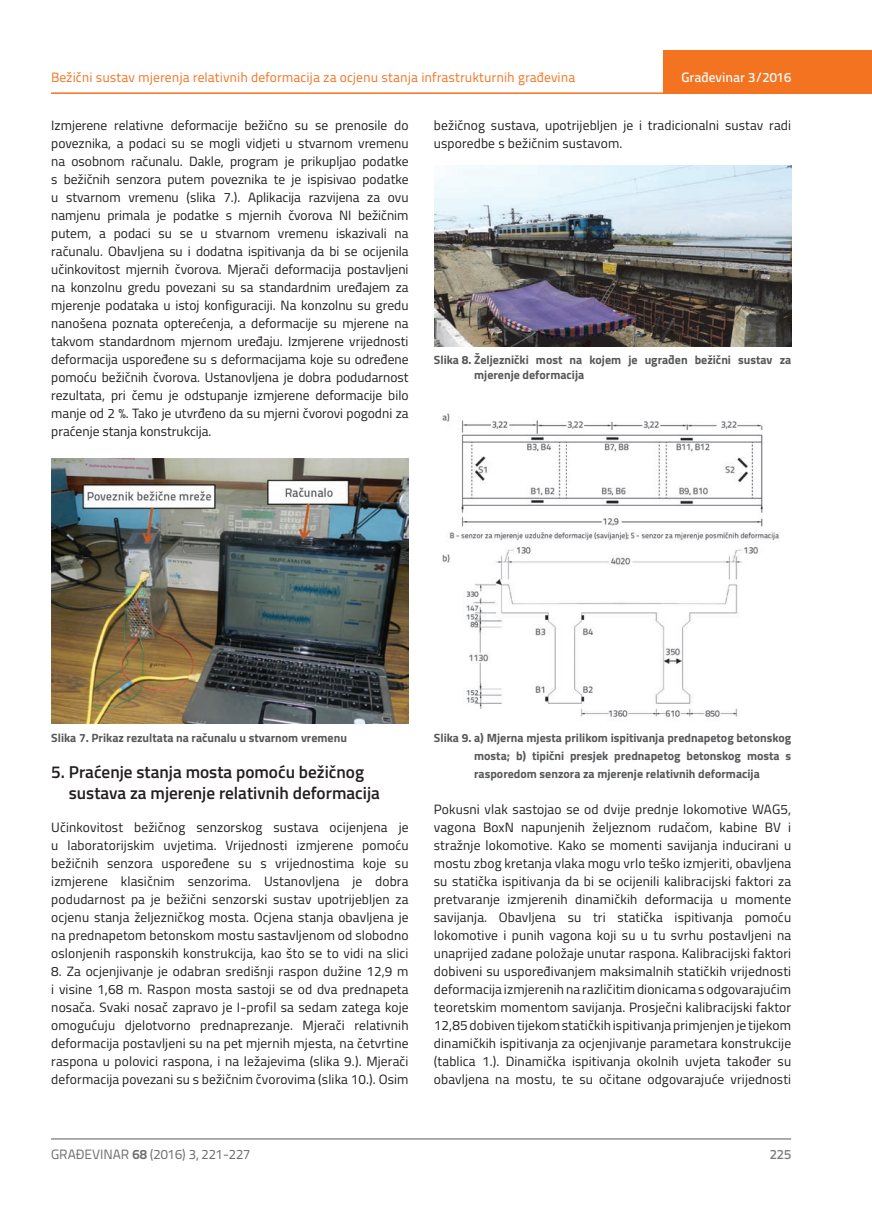
<style>
.page{position:relative;width:872px;height:1212px;background:#fff}
.page>*{position:absolute;margin:0;border:0;box-sizing:border-box;transform-origin:0 0}
.t1{font:600 17.25px/21px "Titillium";color:#231f20}
.t2{font:13.5px/18px "Titillium";letter-spacing:.01em;color:#231f20;text-align:justify}
.t3{font:13.5px "Titillium Text 22 L";color:#f47321}
.t4{font:13.5px "Titillium Text 22 L";color:#6c6d70}
.t5{font:500 13.5px "Titillium Text 22 L";color:#fff}
.t6{font:500 13.5px "Titillium Text 22 L";color:#787a7d}
.t7{font:700 12px/18px "Titillium";color:#57585a}
.s1{font-weight:700}
</style>
<div class="page">
<hr style="left:51px;top:92px;width:821px;height:2px;background:#f47321">
<div style="left:663px;top:50px;width:209px;height:44px;background:#f47321"></div>
<hr style="left:51px;top:1139px;width:740px;height:1px;background:#57585a">
<img style="left:51px;top:458px;width:357px;height:266px">
<img style="left:434px;top:166px;width:357px;height:180px">
<img style="left:442px;top:413px;width:337px;height:304px">
<p class="t3" style="left:51px;top:68px;width:526px">Bežični sustav mjerenja relativnih deformacija za ocjenu stanja infrastrukturnih građevina</p>
<p class="t2" style="left:51px;top:115px;width:359px">Izmjerene relativne deformacije bežično su se prenosile do poveznika, a podaci su se mogli vidjeti u stvarnom vremenu na osobnom računalu. Dakle, program je prikupljao podatke s bežičnih senzora putem poveznika te je ispisivao podatke u stvarnom vremenu (slika 7.). Aplikacija razvijena za ovu namjenu primala je podatke s mjernih čvorova NI bežičnim putem, a podaci su se u stvarnom vremenu iskazivali na računalu. Obavljena su i dodatna ispitivanja da bi se ocijenila učinkovitost mjernih čvorova. Mjerači deformacija postavljeni na konzolnu gredu povezani su sa standardnim uređajem za mjerenje podataka u istoj konfiguraciji. Na konzolnu su gredu nanošena poznata opterećenja, a deformacije su mjerene na takvom standardnom mjernom uređaju. Izmjerene vrijednosti deformacija uspoređene su s deformacijama koje su određene pomoću bežičnih čvorova. Ustanovljena je dobra podudarnost rezultata, pri čemu je odstupanje izmjerene deformacije bilo manje od 2 %. Tako je utvrđeno da su mjerni čvorovi pogodni za praćenje stanja konstrukcija.</p>
<p class="t5" style="left:681px;top:67px;width:111px">Građevinar 3/2016</p>
<p class="t2" style="left:434px;top:115px;width:359px">bežičnog sustava, upotrijebljen je i tradicionalni sustav radi usporedbe s bežičnim sustavom.</p>
<p class="t7" style="left:474px;top:351px;width:318px;line-height:15px;text-indent:-40px">Slika 8. Željeznički most na kojem je ugrađen bežični sustav za mjerenje deformacija</p>
<p class="t7" style="left:51px;top:728px;width:297px">Slika 7. Prikaz rezultata na računalu u stvarnom vremenu</p>
<p class="t1" style="left:69px;top:761px;width:312px;text-indent:-18px">5. Praćenje stanja mosta pomoću bežičnog sustava za mjerenje relativnih deformacija</p>
<p class="t2" style="left:51px;top:818px;width:359px">Učinkovitost bežičnog senzorskog sustava ocijenjena je u laboratorijskim uvjetima. Vrijednosti izmjerene pomoću bežičnih senzora uspoređene su s vrijednostima koje su izmjerene klasičnim senzorima. Ustanovljena je dobra podudarnost pa je bežični senzorski sustav upotrijebljen za ocjenu stanja željezničkog mosta. Ocjena stanja obavljena je na prednapetom betonskom mostu sastavljenom od slobodno oslonjenih rasponskih konstrukcija, kao što se to vidi na slici</p>
<p class="t2" style="left:51px;top:962px;width:359px">8. Za ocjenjivanje je odabran središnji raspon dužine 12,9 m i visine 1,68 m. Raspon mosta sastoji se od dva prednapeta nosača. Svaki nosač zapravo je I-profil sa sedam zatega koje omogućuju djelotvorno prednaprezanje. Mjerači relativnih deformacija postavljeni su na pet mjernih mjesta, na četvrtine raspona u polovici raspona, i na ležajevima (slika 9.). Mjerači deformacija povezani su s bežičnim čvorovima (slika 10.). Osim</p>
<p class="t7" style="left:474px;top:728px;width:318px;text-align:justify;text-indent:-40px">Slika 9. a) Mjerna mjesta prilikom ispitivanja prednapetog betonskog mosta; b) tipični presjek prednapetog betonskog mosta s rasporedom senzora za mjerenje relativnih deformacija</p>
<p class="t2" style="left:434px;top:800px;width:359px">Pokusni vlak sastojao se od dvije prednje lokomotive WAG5, vagona BoxN napunjenih željeznom rudačom, kabine BV i stražnje lokomotive. Kako se momenti savijanja inducirani u mostu zbog kretanja vlaka mogu vrlo teško izmjeriti, obavljena su statička ispitivanja da bi se ocijenili kalibracijski faktori za pretvaranje izmjerenih dinamičkih deformacija u momente savijanja. Obavljena su tri statička ispitivanja pomoću lokomotive i punih vagona koji su u tu svrhu postavljeni na unaprijed zadane položaje unutar raspona. Kalibracijski faktori dobiveni su uspoređivanjem maksimalnih statičkih vrijednosti deformacija izmjerenih na različitim dionicama s odgovarajućim teoretskim momentom savijanja. Prosječni kalibracijski faktor 12,85 dobiven tijekom statičkih ispitivanja primjenjen je tijekom dinamičkih ispitivanja za ocjenjivanje parametara konstrukcije (tablica 1.). Dinamička ispitivanja okolnih uvjeta također su obavljena na mostu, te su očitane odgovarajuće vrijednosti</p>
<p class="t4" style="left:51px;top:1144px;width:201px">GRAĐEVINAR <span class="s1">68</span> (2016) 3, 221-227</p>
<p class="t6" style="left:769px;top:1144px;width:23px">225</p>
</div>
